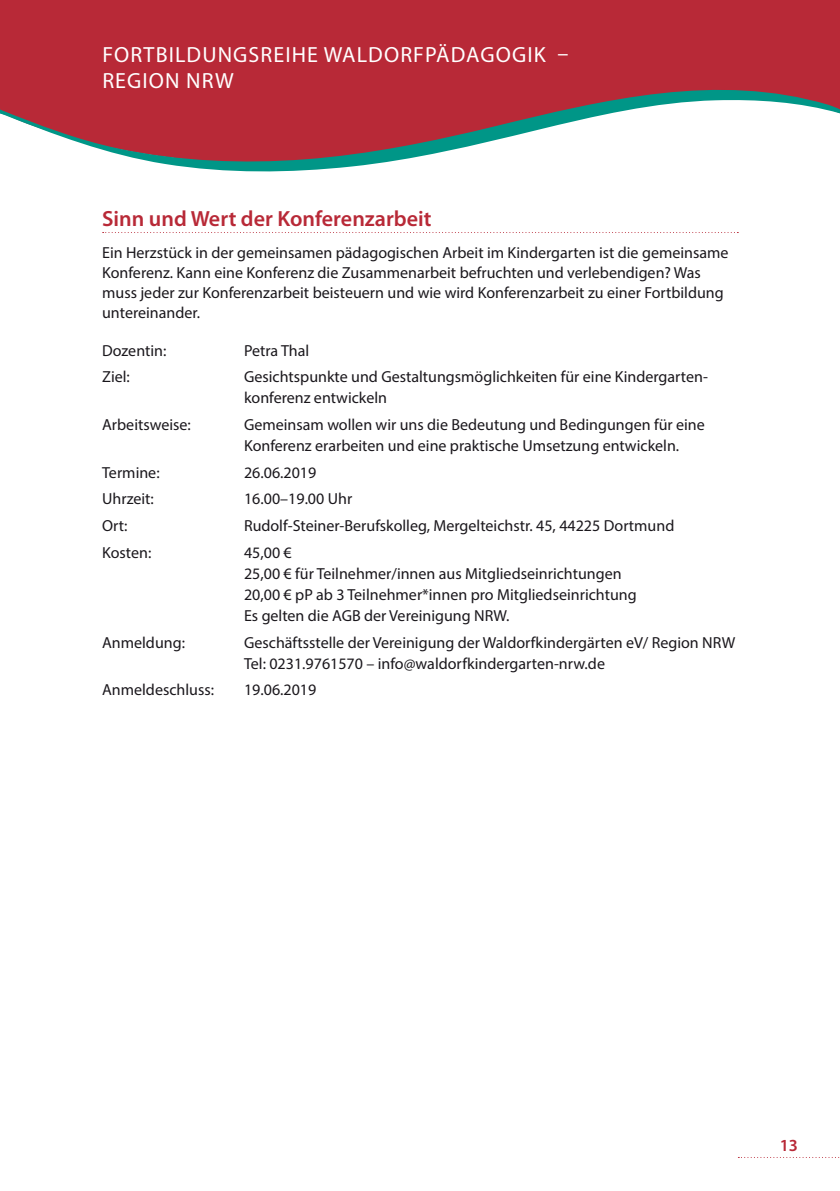
<style>
.page{position:relative;width:840px;height:1191px;background:#fff}
.page>*{position:absolute;margin:0;border:0;box-sizing:border-box;transform-origin:0 0}
.t1{font:22px/26.4px "Myriad Pro";letter-spacing:.05em;color:#fff}
.t2{font:600 22px "Myriad Pro";color:#b82937}
.t3{font:600 17px "Myriad Pro";color:#b82937}
.t4{font:16px/21px "Myriad Pro";color:#1a171c}
</style>
<div class="page">
<div style="left:0;top:0;width:839px;height:72px;background:#b82937"></div>
<svg style="left:738px;top:1157px;width:102px;height:1px"></svg>
<svg style="left:0;top:72px;width:839px;height:100px;fill:#b82937"></svg>
<svg style="left:103px;top:232px;width:635px;height:1px"></svg>
<h1 class="t1" style="left:102px;top:41px;width:467px">Fortbildungsreihe Waldorfpädagogik –<br>Region NRW</h1>
<h1 class="t2" style="left:102px;top:205px;width:330px">Sinn und Wert der Konferenzarbeit</h1>
<p class="t4" style="left:102px;top:242px;width:627px;line-height:20px">Ein Herzstück in der gemeinsamen pädagogischen Arbeit im Kindergarten ist die gemeinsame Konferenz. Kann eine Konferenz die Zusammenarbeit befruchten und verlebendigen? Was muss jeder zur Konferenzarbeit beisteuern und wie wird Konferenzarbeit zu einer Fortbildung untereinander.</p>
<p class="t4" style="left:102px;top:339px;width:66px">Dozentin:</p>
<p class="t4" style="left:244px;top:339px;width:67px">Petra Thal</p>
<p class="t4" style="left:102px;top:366px;width:29px">Ziel:</p>
<p class="t4" style="left:244px;top:366px;width:464px">Gesichtspunkte und Gestaltungsmöglichkeiten für eine Kindergarten&shy;konferenz entwickeln</p>
<p class="t4" style="left:102px;top:414px;width:90px">Arbeitsweise:</p>
<p class="t4" style="left:244px;top:414px;width:462px">Gemeinsam wollen wir uns die Bedeutung und Bedingungen für eine<br>Konferenz erarbeiten und eine praktische Umsetzung entwickeln.</p>
<p class="t4" style="left:102px;top:461px;width:59px">Termine:</p>
<p class="t4" style="left:244px;top:461px;width:74px">26.06.2019</p>
<p class="t4" style="left:102px;top:488px;width:53px">Uhrzeit:</p>
<p class="t4" style="left:244px;top:488px;width:110px">16.00–19.00 Uhr</p>
<p class="t4" style="left:102px;top:515px;width:27px">Ort:</p>
<p class="t4" style="left:244px;top:515px;width:431px">Rudolf-Steiner-Berufskolleg, Mergelteichstr. 45, 44225 Dortmund</p>
<p class="t4" style="left:102px;top:542px;width:51px">Kosten:</p>
<p class="t4" style="left:244px;top:542px;width:394px">45,00 €<br>25,00 € für Teilnehmer/innen aus Mitgliedseinrichtungen 20,00 € pP ab 3 Teilnehmer*innen pro Mitgliedseinrichtung Es gelten die AGB der Vereinigung NRW.</p>
<p class="t4" style="left:102px;top:631px;width:84px">Anmeldung:</p>
<p class="t4" style="left:244px;top:631px;width:492px">Geschäftsstelle der Vereinigung der Waldorfkindergärten eV/ Region NRW<br>Tel: 0231.9761570 – info@waldorfkindergarten-nrw.de</p>
<p class="t4" style="left:102px;top:679px;width:113px">Anmeldeschluss:</p>
<p class="t4" style="left:244px;top:679px;width:74px">19.06.2019</p>
<p class="t3" style="left:779px;top:1134px;width:20px">13</p>
</div>
